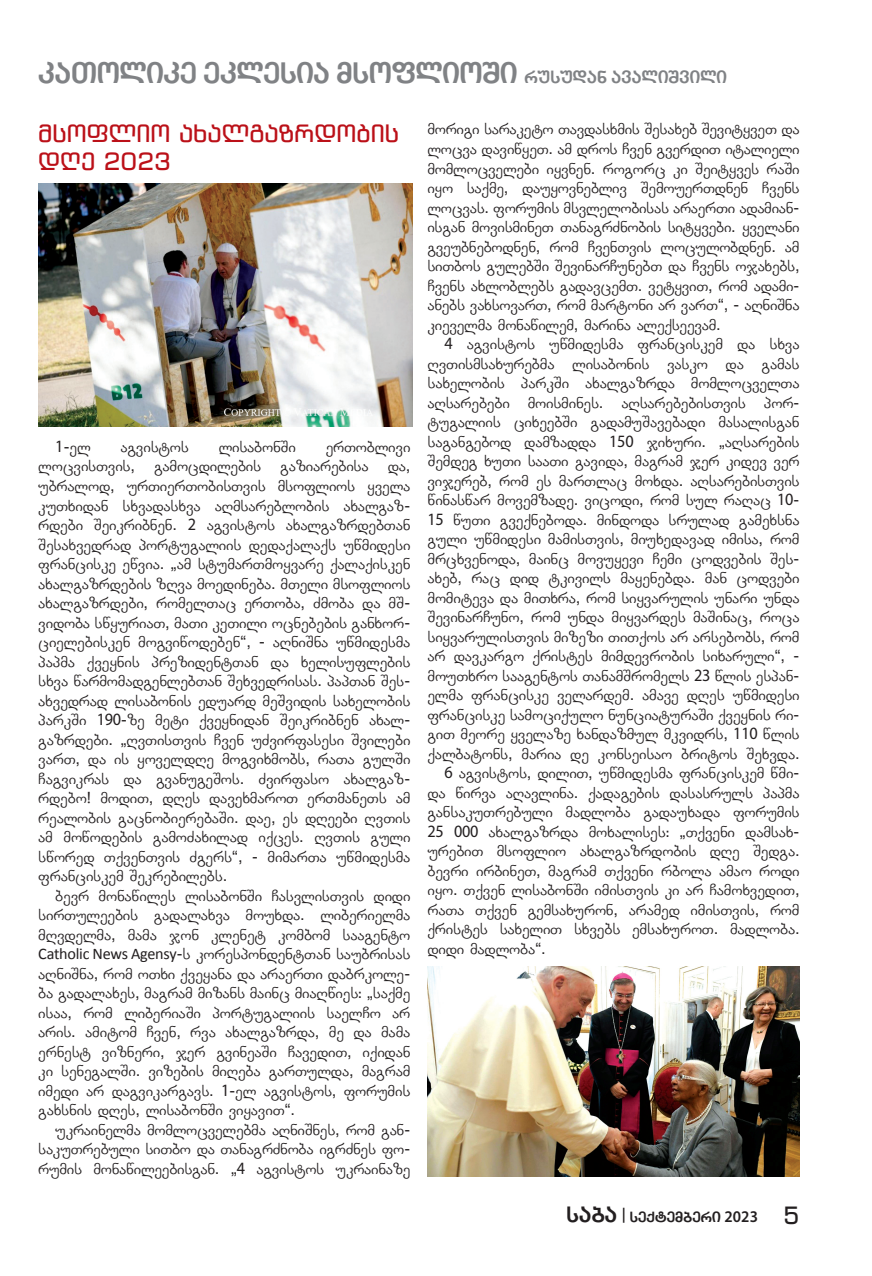
<style>
.page{position:relative;width:872px;height:1276px;background:#fff}
.page>*{position:absolute;margin:0;border:0;box-sizing:border-box;transform-origin:0 0}
.t1{font:700 30px "A Kolkhety M";letter-spacing:-.01em;color:#808285}
.t2{font:24px/28.8px "BPG Extra Square Mtavruli";color:#bb1018}
.t3{font:16.2px/19.5px "A Kolkhety N";letter-spacing:-.015em;color:#231f20;text-align:justify}
.t4{font:700 15px "A Kolkhety M";letter-spacing:.005em;color:#231f20}
.s1{font-size:18px}
.s2{font-family:"Calibri"}
.s3{font-size:22.5px}
.s4{font-family:"BPG Extra Square Mtavruli";font-weight:400;font-size:24px}
</style>
<div class="page">
<img style="left:38px;top:183px;width:375px;height:243px">
<img style="left:427px;top:966px;width:372px;height:210px">
<h1 class="t1" style="left:38px;top:55px;width:690px">KATOLIKE EKLESIA MSOFLIOSI <span class="s1">RUSUDAN AVALISVILI</span></h1>
<h2 class="t2" style="left:38px;top:118px;width:362px">მსოფლიო ახალგაზრდობის დღე 2023</h2>
<p class="t3" style="left:427px;top:119px;width:374px">MORIGI SARAKETO TAVDASXMIS SESAXEB SEVITYVET DA LOCVA DAVIWYET. AM DROS CVEN GVERDIT ITALIELI MOMLOCVELEBI IYVNEN. ROGORC KI SEITYVES RASI IYO SAQME, DAUYOVNEBLIV SEMOUERTDNEN CVENS LOCVAS. FORUMIS MSVLELOBISAS ARAERTI ADAMIAN-ISGAN MOVISMINET TANAGRZNOBIS SITYVEBI. YVELANI GVEUBNEBODNEN, ROM CVENTVIS LOCULOBDNEN. AM SITBOS GULEBSI SEVINARCUNEBT DA CVENS OJAXEBS, CVENS AXLOBLEBS GADAVCEMT. VETYVIT, ROM ADAMI-ANEBS VAXSOVART, ROM MARTONI AR VART“, - ARNISNA KIEVELMA MONAWILEM, MARINA ALEQSEEVAM.</p>
<p class="t3" style="left:444px;top:334px;width:357px">4 AGVISTOS UWMIDESMA FRANCISKEM DA SXVA</p>
<p class="t3" style="left:427px;top:353px;width:374px">RVTISMSAXUREBMA LISABONIS VASKO DA GAMAS</p>
<p class="t3" style="left:427px;top:373px;width:374px">SAXELOBIS PARKSI AXALGAZRDA MOMLOCVELTA</p>
<p class="t3" style="left:427px;top:392px;width:374px">ARSAREBEBI MOISMINES. ARSAREBEBISTVIS POR-</p>
<p class="t3" style="left:427px;top:412px;width:374px">TUGALIIS CIXEEBSI GADAMUSAVEBADI MASALISGAN</p>
<p class="t3" style="left:427px;top:431px;width:374px">SAGANGEBOD DAMZADDA 150 JIXURI. „ARSAREBIS</p>
<p class="t3" style="left:427px;top:451px;width:374px">SEMDEG XUTI SAATI GAVIDA, MAGRAM JER KIDEV VER</p>
<p class="t3" style="left:427px;top:470px;width:374px">VIJEREB, ROM ES MARTLAC MOXDA. ARSAREBISTVIS</p>
<p class="t3" style="left:427px;top:490px;width:374px">WINASWAR MOVEMZADE. VICODI, ROM SUL RARAC 10-</p>
<p class="t3" style="left:427px;top:509px;width:374px">15 WUTI GVEQNEBODA. MINDODA SRULAD GAMEXSNA</p>
<p class="t3" style="left:427px;top:529px;width:374px">GULI UWMIDESI MAMISTVIS, MIUXEDAVAD IMISA, ROM</p>
<p class="t3" style="left:427px;top:548px;width:374px">MRCXVENODA, MAINC MOVUYEVI CEMI CODVEBIS SES-</p>
<p class="t3" style="left:427px;top:568px;width:374px">AXEB, RAC DID TKIVILS MAYENEBDA. MAN CODVEBI</p>
<p class="t3" style="left:427px;top:587px;width:374px">MOMITEVA DA MITXRA, ROM SIYVARULIS UNARI UNDA</p>
<p class="t3" style="left:427px;top:607px;width:374px">SEVINARCUNO, ROM UNDA MIYVARDES MASINAC, ROCA</p>
<p class="t3" style="left:427px;top:626px;width:374px">SIYVARULISTVIS MIZEZI TITQOS AR ARSEBOBS, ROM</p>
<p class="t3" style="left:427px;top:646px;width:374px">AR DAVKARGO QRISTES MIMDEVROBIS SIXARULI“, -</p>
<p class="t3" style="left:427px;top:665px;width:374px">MOUTXRO SAAGENTOS TANAMSROMELS 23 WLIS ESPAN-</p>
<p class="t3" style="left:427px;top:685px;width:374px">ELMA FRANCISKE VELARDEM. AMAVE DRES UWMIDESI</p>
<p class="t3" style="left:427px;top:704px;width:374px">FRANCISKE SAMOCIQULO NUNCIATURASI QVEYNIS RI-</p>
<p class="t3" style="left:427px;top:724px;width:374px">GIT MEORE YVELAZE XANDAZMUL MKVIDRS, 110 WLIS</p>
<p class="t3" style="left:427px;top:743px;width:374px">QALBATONS, MARIA DE KONSEISAO BRITOS SEXVDA.</p>
<p class="t3" style="left:444px;top:763px;width:357px">6 AGVISTOS, DILIT, UWMIDESMA FRANCISKEM WMI-</p>
<p class="t3" style="left:427px;top:782px;width:374px">DA WIRVA ARAVLINA. QADAGEBIS DASASRULS PAPMA</p>
<p class="t3" style="left:427px;top:802px;width:374px">GANSAKUTREBULI MADLOBA GADAUXADA FORUMIS</p>
<p class="t3" style="left:427px;top:821px;width:374px">25 000 AXALGAZRDA MOXALISES: „TQVENI DAMSAX-</p>
<p class="t3" style="left:427px;top:841px;width:374px">UREBIT MSOFLIO AXALGAZRDOBIS DRE SEDGA.</p>
<p class="t3" style="left:427px;top:860px;width:374px">BEVRI IRBINET, MAGRAM TQVENI RBOLA AMAO RODI</p>
<p class="t3" style="left:427px;top:880px;width:374px">IYO. TQVEN LISABONSI IMISTVIS KI AR CAMOXVEDIT,</p>
<p class="t3" style="left:427px;top:899px;width:374px">RATA TQVEN GEMSAXURON, ARAMED IMISTVIS, ROM</p>
<p class="t3" style="left:427px;top:919px;width:374px">QRISTES SAXELIT SXVEBS EMSAXUROT. MADLOBA.</p>
<p class="t3" style="left:427px;top:938px;width:120px">DIDI MADLOBA“.</p>
<p class="t3" style="left:55px;top:437px;width:37px">1-EL</p>
<p class="t3" style="left:120px;top:437px;width:70px">AGVISTOS</p>
<p class="t3" style="left:219px;top:437px;width:79px">LISABONSI</p>
<p class="t3" style="left:38px;top:437px;width:374px;text-indent:287px">ERTOBLIVI LOCVISTVIS, GAMOCDILEBIS GAZIAREBISA DA, UBRALOD, URTIERTOBISTVIS MSOFLIOS YVELA KUTXIDAN SXVADASXVA ARMSAREBLOBIS AXALGAZ-RDEBI SEIKRIBNEN. 2 AGVISTOS AXALGAZRDEBTAN SESAXVEDRAD PORTUGALIIS DEDAQALAQS UWMIDESI FRANCISKE EWVIA. „AM STUMARTMOYVARE QALAQISKEN AXALGAZRDEBIS ZRVA MOEDINEBA. MTELI MSOFLIOS AXALGAZRDEBI, ROMELTAC ERTOBA, ZMOBA DA MS-VIDOBA SWYURIAT, MATI KETILI OCNEBEBIS GANXOR-CIELEBISKEN MOGVIWODEBEN“, - ARNISNA UWMIDESMA PAPMA QVEYNIS PREZIDENTTAN DA XELISUFLEBIS SXVA WARMOMADGENLEBTAN SEXVEDRISAS. PAPTAN SES-AXVEDRAD LISABONIS EDUARD MESVIDIS SAXELOBIS PARKSI 190-ZE METI QVEYNIDAN SEIKRIBNEN AXAL-GAZRDEBI. „RVTISTVIS CVEN UZVIRFASESI SVILEBI VART, DA IS YOVELDRE MOGVIXMOBS, RATA GULSI CAGVIKRAS DA GVANUGESOS. ZVIRFASO AXALGAZ-RDEBO! MODIT, DRES DAVEXMAROT ERTMANETS AM REALOBIS GACNOBIEREBASI. DAE, ES DREEBI RVTIS AM MOWODEBIS GAMOZAXILAD IQCES. RVTIS GULI SWORED TQVENTVIS ZGERS“, - MIMARTA UWMIDESMA FRANCISKEM SEKREBILEBS.</p>
<p class="t3" style="left:38px;top:885px;width:374px;text-indent:17px">BEVR MONAWILES LISABONSI CASVLISTVIS DIDI SIRTULEEBIS GADALAXVA MOUXDA. LIBERIELMA MRVDELMA, MAMA JON KLENET KOMBOM SAAGENTO <span class="s2">Catholic News Agensy</span>-S KORESPONDENTTAN SAUBRISAS ARNISNA, ROM OTXI QVEYANA DA ARAERTI DABRKOLE-BA GADALAXES, MAGRAM MIZANS MAINC MIARWIES: „SAQME ISAA, ROM LIBERIASI PORTUGALIIS SAELCO AR ARIS. AMITOM CVEN, RVA AXALGAZRDA, ME DA MAMA ERNEST VIZNERI, JER GVINEASI CAVEDIT, IQIDAN KI SENEGALSI. VIZEBIS MIREBA GARTULDA, MAGRAM IMEDI AR DAGVIKARGAVS. 1-EL AGVISTOS, FORUMIS GAXSNIS DRES, LISABONSI VIYAVIT“.</p>
<p class="t3" style="left:38px;top:1119px;width:374px;text-indent:17px">UKRAINELMA MOMLOCVELEBMA ARNISNES, ROM GAN-SAKUTREBULI SITBO DA TANAGRZNOBA IGRZNES FO-RUMIS MONAWILEEBISGAN. „4 AGVISTOS UKRAINAZE</p>
<p class="t4" style="left:566px;top:1207px;width:235px"><span class="s3">SABA</span> | SEQTEMBERI 2023 <span class="s4">5</span></p>
</div>
